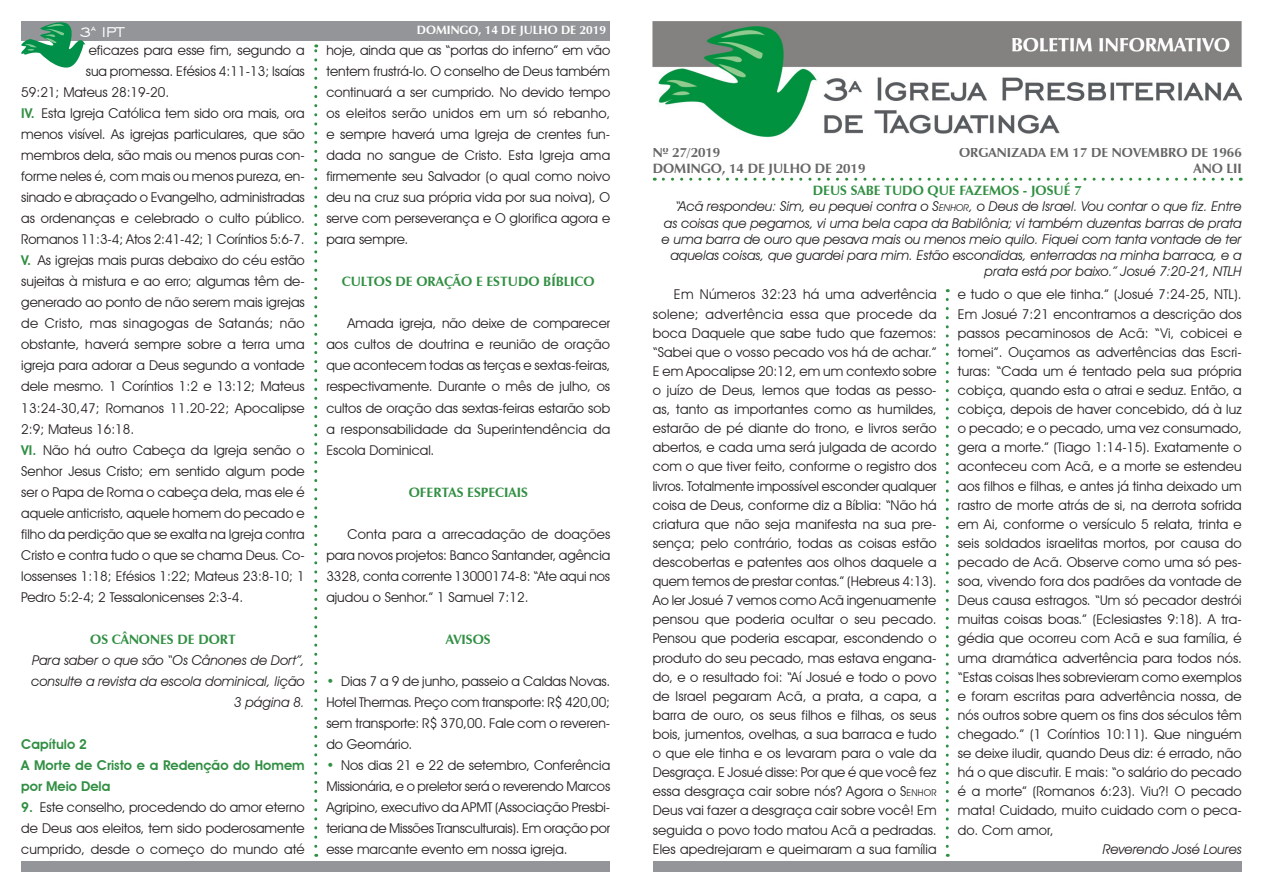
<style>
.page{position:relative;width:1263px;height:893px;background:#fff}
.page>*{position:absolute;margin:0;border:0;box-sizing:border-box;transform-origin:0 0}
.t1{font:18px "Engravers Gothic BT";color:#fff}
.Parágrafo{font:13.5px/19px "Avant Garde IT Cby BT";letter-spacing:.01em;color:#231f20;text-align:justify}
.Lista{font:13.5px/21px "Avant Garde IT Cby BT";color:#231f20;text-align:justify}
.Subtítulo{font:italic 13.5px/16.2px "Avant Garde IT Cby BT";color:#231f20;text-align:right}
.Título{font:700 13.5px "Zapf Humanist 601 BT";color:#318f43}
.Cabeçalho{font:700 13.5px "Zapf Humanist 601 BT";color:#656666}
.Lista-2{font:600 13.5px/21px "Avant Garde IT Cby BT";color:#318f43}
.t2{font:700 12px "Zapf Humanist 601 BT";color:#fff}
.s1{font-weight:600;color:#318f43}
.s2{font-style:inherit}
.s3{font-size:9.45px}
</style>
<div class="page">
<svg style="left:663px;top:178px;width:578px;height:3px"></svg>
<svg style="left:946px;top:289px;width:3px;height:557px"></svg>
<svg style="left:314px;top:44px;width:3px;height:802px"></svg>
<div style="left:21px;top:861px;width:589px;height:11px;background:#939598"></div>
<div style="left:21px;top:21px;width:589px;height:20px;background:#939598"></div>
<svg style="left:21px;top:22px;width:64px;height:46px"></svg>
<div style="left:653px;top:861px;width:589px;height:11px;background:#939598"></div>
<img style="left:653px;top:21px;width:589px;height:117px">
<p class="t1" style="left:79px;top:22px;width:46px">3<sup>a</sup> IPT</p>
<p class="t2" style="left:417px;top:23px;width:191px">DOMINGO, 14 DE JULHO DE 2019</p>
<p class="Lista" style="left:89px;top:39px;width:217px">eficazes para esse fim, segundo a</p>
<p class="Lista" style="left:86px;top:60px;width:220px">sua promessa. Efésios 4:11-13; Isaías</p>
<p class="Lista" style="left:21px;top:81px;width:149px">59:21; Mateus 28:19-20.</p>
<p class="Lista" style="left:21px;top:102px;width:285px"><span class="s1">IV.</span> Esta Igreja Católica tem sido ora mais, ora menos visível. As igrejas particulares, que são membros dela, são mais ou menos puras con&shy;forme neles é, com mais ou menos pureza, en&shy;sinado e abraçado o Evangelho, administradas as ordenanças e celebrado o culto público.<br>Romanos 11:3-4; Atos 2:41-42; 1 Coríntios 5:6-7.</p>
<p class="Lista" style="left:21px;top:250px;width:285px"><span class="s1">V.</span> As igrejas mais puras debaixo do céu estão sujeitas à mistura e ao erro; algumas têm de&shy;generado ao ponto de não serem mais igrejas de Cristo, mas sinagogas de Satanás; não obstante, haverá sempre sobre a terra uma igreja para adorar a Deus segundo a vontade dele mesmo. 1 Coríntios 1:2 e 13:12; Mateus 13:24-30,47; Romanos 11.20-22; Apocalipse 2:9; Mateus 16:18.</p>
<p class="Lista" style="left:21px;top:439px;width:285px"><span class="s1">VI.</span> Não há outro Cabeça da Igreja senão o Senhor Jesus Cristo; em sentido algum pode ser o Papa de Roma o cabeça dela, mas ele é aquele anticristo, aquele homem do pecado e filho da perdição que se exalta na Igreja contra Cristo e contra tudo o que se chama Deus. Co&shy;lossenses 1:18; Efésios 1:22; Mateus 23:8-10; 1<br>Pedro 5:2-4; 2 Tessalonicenses 2:3-4.</p>
<p class="Título" style="left:90px;top:631px;width:147px">OS CÂNONES DE DORT</p>
<p class="Subtítulo" style="left:31px;top:650px;width:275px;line-height:21px">Para saber o que são “Os Cânones de Dort”, consulte a revista da escola dominical, lição<br>3 página 8.</p>
<p class="Lista-2" style="left:21px;top:734px;width:67px">Capítulo 2</p>
<p class="Lista-2" style="left:21px;top:755px;width:285px">A Morte de Cristo e a Redenção do Homem por Meio Dela</p>
<p class="Lista" style="left:21px;top:797px;width:285px"><span class="s1">9.</span> Este conselho, procedendo do amor eterno de Deus aos eleitos, tem sido poderosamente cumprido, desde o começo do mundo até</p>
<p class="Lista" style="left:326px;top:39px;width:285px">hoje, ainda que as “portas do inferno” em vão tentem frustrá-lo. O conselho de Deus também continuará a ser cumprido. No devido tempo os eleitos serão unidos em um só rebanho, e sempre haverá uma Igreja de crentes fun&shy;dada no sangue de Cristo. Esta Igreja ama firmemente seu Salvador (o qual como noivo deu na cruz sua própria vida por sua noiva), O serve com perseverança e O glorifica agora e para sempre.</p>
<p class="Título" style="left:342px;top:273px;width:254px">CULTOS DE ORAÇÃO E ESTUDO BÍBLICO</p>
<p class="Parágrafo" style="left:326px;top:313px;width:285px;line-height:21px;text-indent:21px">Amada igreja, não deixe de comparecer aos cultos de doutrina e reunião de oração que acontecem todas as terças e sextas-feiras, respectivamente. Durante o mês de julho, os cultos de oração das sextas-feiras estarão sob a responsabilidade da Superintendência da Escola Dominical.</p>
<p class="Título" style="left:409px;top:484px;width:121px">OFERTAS ESPECIAIS</p>
<p class="Parágrafo" style="left:326px;top:523px;width:285px;line-height:21px;text-indent:21px">Conta para a arrecadação de doações para novos projetos: Banco Santander, agência 3328, conta corrente 13000174-8: “Ate aqui nos ajudou o Senhor.” 1 Samuel 7:12.</p>
<p class="Título" style="left:446px;top:631px;width:46px">AVISOS</p>
<p class="Lista" style="left:326px;top:671px;width:285px"><span class="s1">•</span> Dias 7 a 9 de junho, passeio a Caldas Novas.<br>Hotel Thermas. Preço com transporte: R$ 420,00; sem transporte: R$ 370,00. Fale com o reveren&shy;do Geomário.</p>
<p class="Lista" style="left:326px;top:755px;width:285px"><span class="s1">•</span> Nos dias 21 e 22 de setembro, Conferência Missionária, e o preletor será o reverendo Marcos Agripino, executivo da APMT (Associação Presbi&shy;teriana de Missões Transculturais). Em oração por esse marcante evento em nossa igreja.</p>
<p class="Cabeçalho" style="left:653px;top:144px;width:69px">Nº 27/2019</p>
<p class="Cabeçalho" style="left:653px;top:160px;width:214px">DOMINGO, 14 DE JULHO DE 2019</p>
<p class="Cabeçalho" style="left:959px;top:144px;width:284px">ORGANIZADA EM 17 DE NOVEMBRO DE 1966</p>
<p class="Cabeçalho" style="left:1193px;top:160px;width:50px">ANO LII</p>
<p class="Título" style="left:813px;top:182px;width:270px">DEUS SABE TUDO QUE FAZEMOS - JOSUÉ 7</p>
<p class="Subtítulo" style="left:662px;top:198px;width:582px">“Acã respondeu: Sim, eu pequei contra o <span class="s2">S</span><span class="s3">ENHOR</span>, o Deus de Israel. Vou contar o que fiz. Entre as coisas que pegamos, vi uma bela capa da Babilônia; vi também duzentas barras de prata e uma barra de ouro que pesava mais ou menos meio quilo. Fiquei com tanta vontade de ter aquelas coisas, que guardei para mim. Estão escondidas, enterradas na minha barraca, e a prata está por baixo.” Josué 7:20-21, NTLH</p>
<p class="Parágrafo" style="left:653px;top:285px;width:285px;text-indent:21px">Em Números 32:23 há uma advertência solene; advertência essa que procede da boca Daquele que sabe tudo que fazemos: “Sabei que o vosso pecado vos há de achar.” E em Apocalipse 20:12, em um contexto sobre o juízo de Deus, lemos que todas as pesso&shy;as, tanto as importantes como as humildes, estarão de pé diante do trono, e livros serão abertos, e cada uma será julgada de acordo com o que tiver feito, conforme o registro dos livros. Totalmente impossível esconder qualquer coisa de Deus, conforme diz a Bíblia: “Não há criatura que não seja manifesta na sua pre&shy;sença; pelo contrário, todas as coisas estão descobertas e patentes aos olhos daquele a quem temos de prestar contas.” (Hebreus 4:13).<br>Ao ler Josué 7 vemos como Acã ingenuamente pensou que poderia ocultar o seu pecado.<br>Pensou que poderia escapar, escondendo o produto do seu pecado, mas estava engana&shy;do, e o resultado foi: “Aí Josué e todo o povo de Israel pegaram Acã, a prata, a capa, a barra de ouro, os seus filhos e filhas, os seus bois, jumentos, ovelhas, a sua barraca e tudo o que ele tinha e os levaram para o vale da Desgraça. E Josué disse: Por que é que você fez essa desgraça cair sobre nós? Agora o <span class="s2">S</span><span class="s3">ENHOR </span>Deus vai fazer a desgraça cair sobre você! Em seguida o povo todo matou Acã a pedradas.<br>Eles apedrejaram e queimaram a sua família</p>
<p class="Parágrafo" style="left:958px;top:285px;width:285px">e tudo o que ele tinha.” (Josué 7:24-25, NTL).<br>Em Josué 7:21 encontramos a descrição dos passos pecaminosos de Acã: “Vi, cobicei e tomei”. Ouçamos as advertências das Escri&shy;turas: “Cada um é tentado pela sua própria cobiça, quando esta o atrai e seduz. Então, a cobiça, depois de haver concebido, dá à luz o pecado; e o pecado, uma vez consumado, gera a morte.” (Tiago 1:14-15). Exatamente o aconteceu com Acã, e a morte se estendeu aos filhos e filhas, e antes já tinha deixado um rastro de morte atrás de si, na derrota sofrida em Ai, conforme o versículo 5 relata, trinta e seis soldados israelitas mortos, por causa do pecado de Acã. Observe como uma só pes&shy;soa, vivendo fora dos padrões da vontade de Deus causa estragos. “Um só pecador destrói muitas coisas boas.” (Eclesiastes 9:18). A tra&shy;gédia que ocorreu com Acã e sua família, é uma dramática advertência para todos nós. “Estas coisas lhes sobrevieram como exemplos e foram escritas para advertência nossa, de nós outros sobre quem os fins dos séculos têm chegado.” (1 Coríntios 10:11). Que ninguém se deixe iludir, quando Deus diz: é errado, não há o que discutir. E mais: “o salário do pecado é a morte” (Romanos 6:23). Viu?! O pecado mata! Cuidado, muito cuidado com o peca&shy;do. Com amor,</p>
<p class="Subtítulo" style="left:1103px;top:841px;width:140px">Reverendo José Loures</p>
</div>
